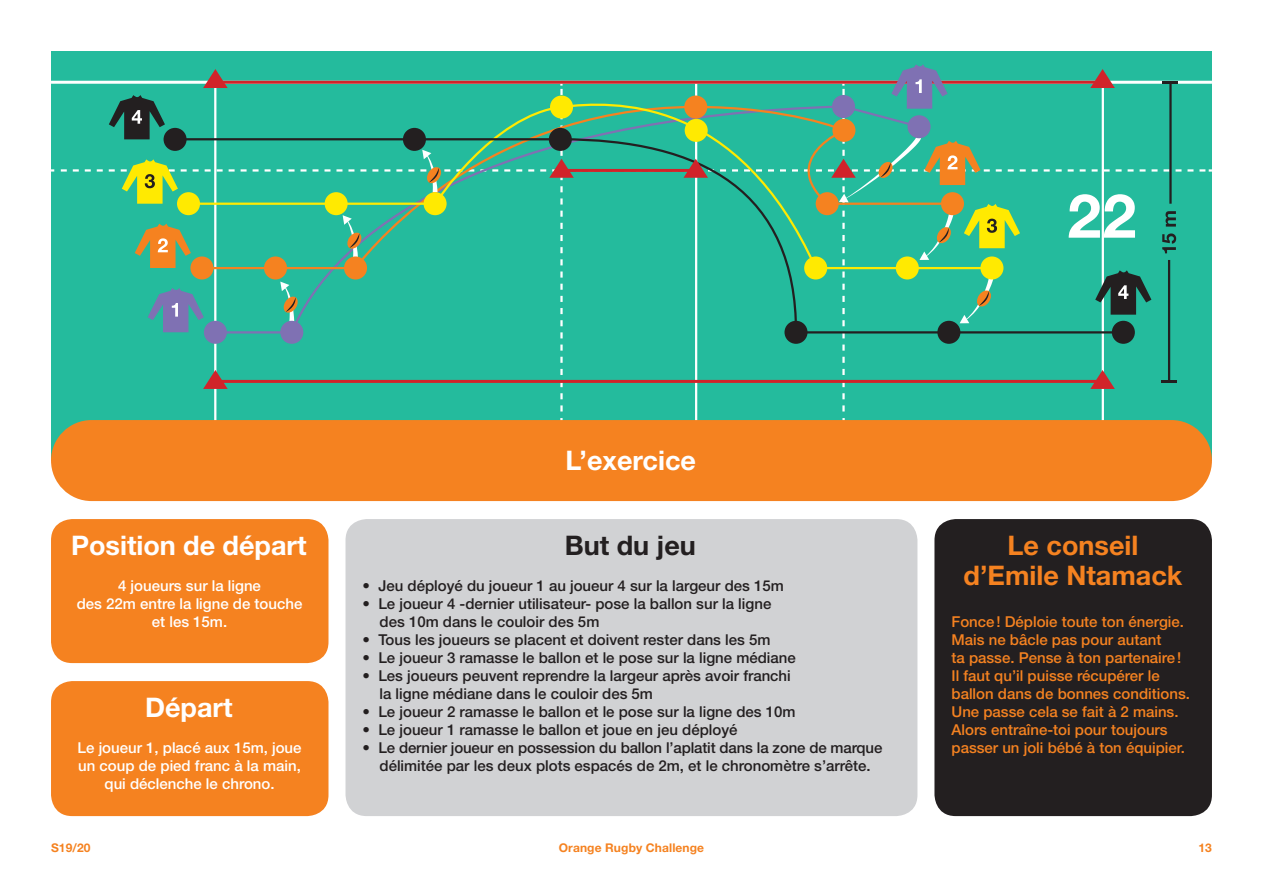
<style>
.page{position:relative;width:1263px;height:893px;background:#fff}
.page>*{position:absolute;margin:0;border:0;box-sizing:border-box;transform-origin:0 0}
.t1{font:700 27px "Helvetica Neue LT Std";color:#fff}
.t2{font:700 27px "Helvetica Neue LT Std";color:#f58220}
.t3{font:700 27px "Helvetica Neue LT Std";color:#231f20}
.t4{font:500 15px "Helvetica Neue LT Std";color:#231f20}
.t5{font:500 15px "Helvetica Neue LT Std";color:#f58220}
.t6{font:500 15px "Helvetica Neue LT Std";color:#fff}
.t7{font:700 12px "Helvetica Neue LT Std";letter-spacing:.01em;color:#f58220}
</style>
<div class="page">
<div style="left:51px;top:51px;width:1161px;height:410px;background:#24bb9d"></div>
<hr style="left:214px;top:82px;width:2px;height:339px;background:#fff">
<hr style="left:695px;top:82px;width:2px;height:339px;background:#fff">
<hr style="left:1102px;top:82px;width:2px;height:339px;background:#fff">
<div style="left:345px;top:519px;width:572px;height:297px;background:#d1d2d4;border-radius:21px"></div>
<div style="left:51px;top:519px;width:277px;height:144px;background:#f58220;border-radius:21px"></div>
<div style="left:51px;top:681px;width:277px;height:135px;background:#f58220;border-radius:21px"></div>
<div style="left:51px;top:420px;width:1161px;height:81px;background:#f58220;border-radius:40px"></div>
<div style="left:934px;top:519px;width:278px;height:297px;background:#231f20;border-radius:21px"></div>
<svg style="left:61px;top:64px;width:1151px;height:347px"></svg>
<p class="t1" style="left:71px;top:529px;width:237px">Position de départ</p>
<p class="t6" style="left:118px;top:577px;width:144px">4 joueurs sur la ligne</p>
<p class="t6" style="left:77px;top:595px;width:227px">des 22m entre la ligne de touche</p>
<p class="t6" style="left:152px;top:613px;width:77px">et les 15m.</p>
<p class="t1" style="left:145px;top:691px;width:89px">Départ</p>
<p class="t6" style="left:78px;top:739px;width:225px">Le joueur 1, placé aux 15m, joue</p>
<p class="t6" style="left:78px;top:757px;width:224px">un coup de pied franc à la main,</p>
<p class="t6" style="left:104px;top:775px;width:172px">qui déclenche le chrono.</p>
<p class="t1" style="left:566px;top:444px;width:132px">L’exercice</p>
<p class="t3" style="left:565px;top:529px;width:133px">But du jeu</p>
<p class="t4" style="left:362px;top:577px;width:423px">• Jeu déployé du joueur 1 au joueur 4 sur la largeur des 15m</p>
<p class="t4" style="left:362px;top:595px;width:410px">• Le joueur 4 -dernier utilisateur- pose la ballon sur la ligne</p>
<p class="t4" style="left:379px;top:613px;width:221px">des 10m dans le couloir des 5m</p>
<p class="t4" style="left:362px;top:631px;width:409px">• Tous les joueurs se placent et doivent rester dans les 5m</p>
<p class="t4" style="left:362px;top:649px;width:435px">• Le joueur 3 ramasse le ballon et le pose sur la ligne médiane</p>
<p class="t4" style="left:362px;top:667px;width:430px">• Les joueurs peuvent reprendre la largeur après avoir franchi</p>
<p class="t4" style="left:379px;top:685px;width:275px">la ligne médiane dans le couloir des 5m</p>
<p class="t4" style="left:362px;top:703px;width:435px">• Le joueur 2 ramasse le ballon et le pose sur la ligne des 10m</p>
<p class="t4" style="left:362px;top:721px;width:376px">• Le joueur 1 ramasse le ballon et joue en jeu déployé</p>
<p class="t4" style="left:362px;top:739px;width:521px">• Le dernier joueur en possession du ballon l’aplatit dans la zone de marque</p>
<p class="t4" style="left:379px;top:757px;width:493px">délimitée par les deux plots espacés de 2m, et le chronomètre s’arrête.</p>
<p class="t2" style="left:1007px;top:529px;width:132px">Le conseil</p>
<p class="t2" style="left:963px;top:559px;width:220px">d’Emile Ntamack</p>
<p class="t5" style="left:951px;top:613px;width:234px">Fonce! Déploie toute ton énergie.</p>
<p class="t5" style="left:951px;top:631px;width:211px">Mais ne bâcle pas pour autant</p>
<p class="t5" style="left:951px;top:649px;width:231px">ta passe. Pense à ton partenaire!</p>
<p class="t5" style="left:951px;top:667px;width:210px">Il faut qu’il puisse récupérer le</p>
<p class="t5" style="left:951px;top:685px;width:240px">ballon dans de bonnes conditions.</p>
<p class="t5" style="left:951px;top:703px;width:229px">Une passe cela se fait à 2 mains.</p>
<p class="t5" style="left:951px;top:721px;width:218px">Alors entraîne-toi pour toujours</p>
<p class="t5" style="left:951px;top:739px;width:235px">passer un joli bébé à ton équipier.</p>
<p class="t7" style="left:51px;top:840px;width:41px">S19/20</p>
<p class="t7" style="left:559px;top:840px;width:147px">Orange Rugby Challenge</p>
<p class="t7" style="left:1198px;top:840px;width:15px">13</p>
</div>
